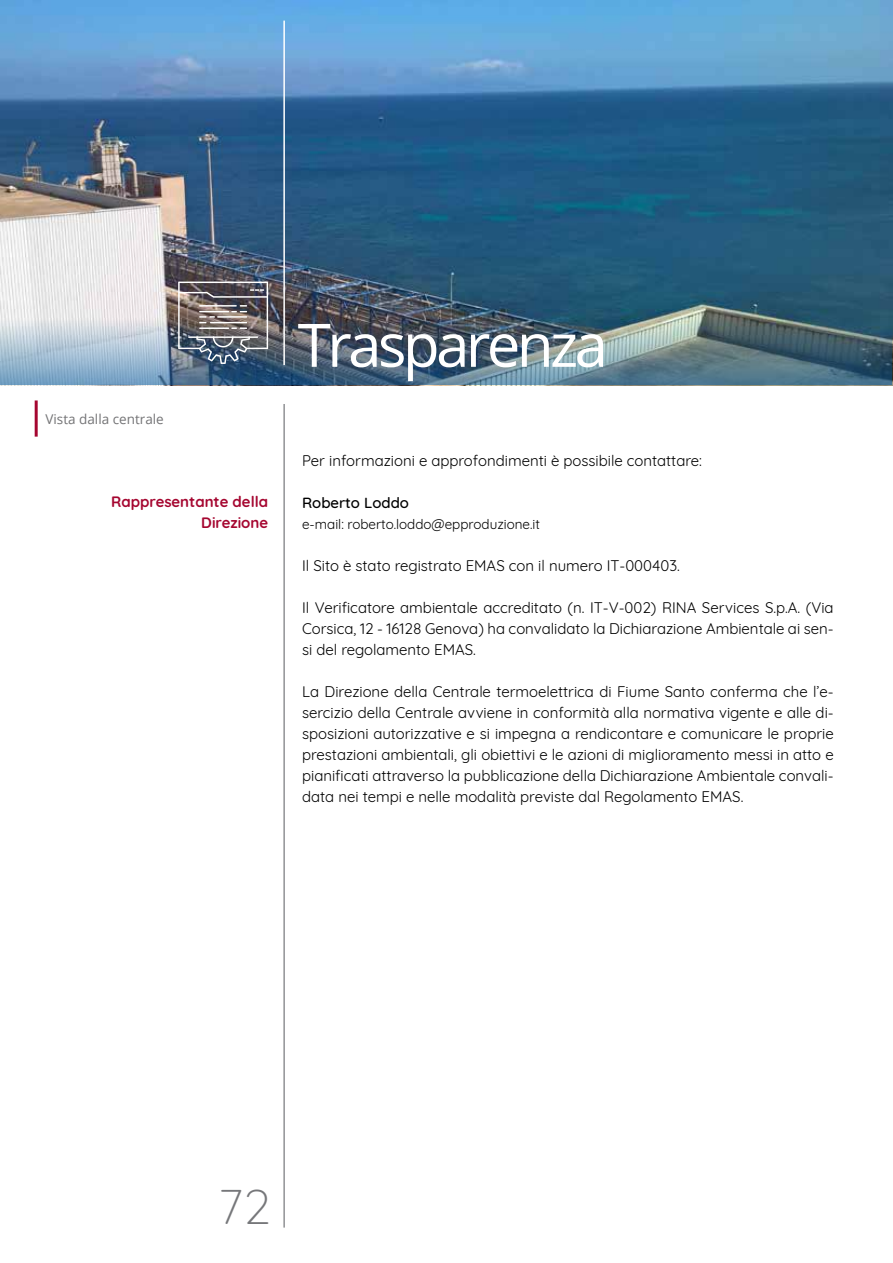
<style>
.page{position:relative;width:893px;height:1263px;background:#fff}
.page>*{position:absolute;margin:0;border:0;box-sizing:border-box;transform-origin:0 0}
.t1{font:60px "Open Sans";letter-spacing:-.06em;color:#fff}
.t2{font:300 48.45px "Quicksand";color:#76777a}
.t3{font:39px "Helvetica Neue";color:#fff}
.t4{font:15px/21px "Quicksand";color:#000;text-align:justify}
.t5{font:700 15px/21px "Quicksand";color:#a50630;text-align:right}
.t6{font:500 15px "Quicksand";color:#000}
.t7{font:13.5px "Quicksand";color:#000}
.t8{font:13.5px "Open Sans";color:#747476}
</style>
<div class="page">
<img style="left:0;top:0;width:893px;height:386px">
<img style="left:0;top:311px;width:892px;height:74px">
<hr style="left:283px;top:21px;width:2px;height:344px;background:#fff">
<hr style="left:283px;top:404px;width:2px;height:823px;background:#919295">
<hr style="left:35px;top:400px;width:3px;height:37px;background:#a50630">
<img style="left:178px;top:282px;width:90px;height:82px">
<p class="t8" style="left:45px;top:410px;width:120px">Vista dalla centrale</p>
<p class="t5" style="left:111px;top:490px;width:159px">Rappresentante della<br>Direzione</p>
<h1 class="t1" style="left:298px;top:304px;width:312px">Trasparenza</h1>
<h3 class="t3" style="left:285px;top:312px;width:138px">ACQUA</h3>
<p class="t4" style="left:302px;top:448px;width:401px">Per informazioni e approfondimenti è possibile contattare:</p>
<p class="t6" style="left:302px;top:490px;width:108px">Roberto Loddo</p>
<p class="t7" style="left:302px;top:514px;width:239px">e-mail: roberto.loddo@epproduzione.it</p>
<p class="t4" style="left:302px;top:553px;width:379px">Il Sito è stato registrato EMAS con il numero IT-000403.</p>
<p class="t4" style="left:302px;top:595px;width:533px">Il Verificatore ambientale accreditato (n. IT-V-002) RINA Services S.p.A. (Via Corsica, 12 - 16128 Genova) ha convalidato la Dichiarazione Ambientale ai sen&shy;si del regolamento EMAS.</p>
<p class="t4" style="left:302px;top:679px;width:533px">La Direzione della Centrale termoelettrica di Fiume Santo conferma che l’e&shy;sercizio della Centrale avviene in conformità alla normativa vigente e alle di&shy;sposizioni autorizzative e si impegna a rendicontare e comunicare le proprie prestazioni ambientali, gli obiettivi e le azioni di miglioramento messi in atto e pianificati attraverso la pubblicazione della Dichiarazione Ambientale convali&shy;data nei tempi e nelle modalità previste dal Regolamento EMAS.</p>
<h2 class="t2" style="left:218px;top:1169px;width:54px">72</h2>
</div>
